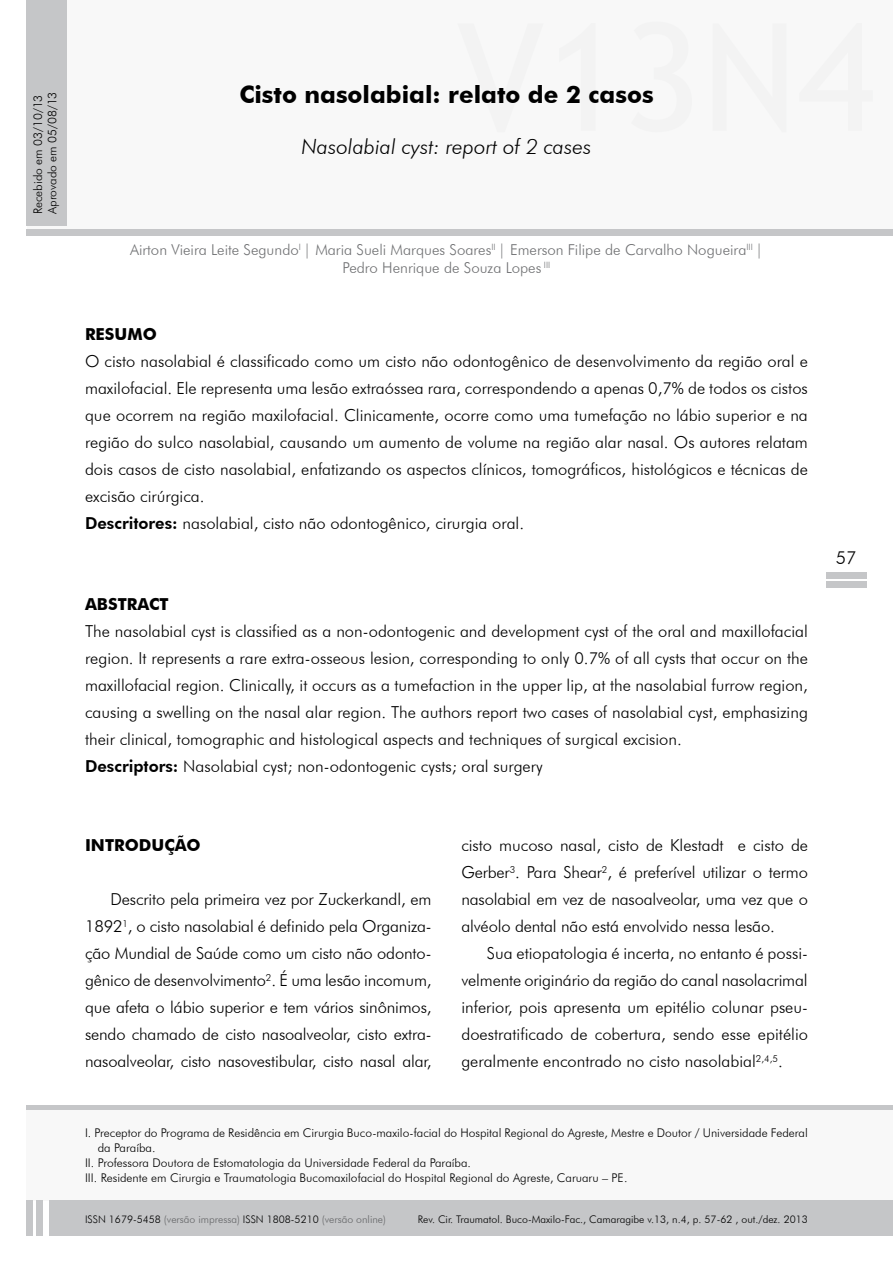
<style>
.page{position:relative;width:893px;height:1263px;background:#fff}
.page>*{position:absolute;margin:0;border:0;box-sizing:border-box;transform-origin:0 0}
.t1{font:700 24px "Futura BT";color:#000}
.t2{font:italic 300 21px "Futura BT";color:#000}
.t3{font:300 18px "Futura BT";color:#000}
.t4{font:300 16.5px/27px "Futura BT";color:#000;text-align:justify}
.t5{font:700 16.5px "Futura BT";color:#000}
.t6{font:300 15px/18px "Futura BT";color:#707173;text-align:center}
.t7{font:300 12px/14.4px "Futura BT";color:#000}
.t8{font:300 10.5px "Futura BT";color:#000}
.t9{font:300 10.5px "Futura BT";color:#646567}
.s1{font-weight:800}
.s2{color:#000}
</style>
<div class="page">
<div style="left:28px;top:0;width:865px;height:233px;background:#f8f8f8"></div>
<div style="left:826px;top:582px;width:41px;height:6px;background:#c5c6c8"></div>
<div style="left:826px;top:572px;width:41px;height:6px;background:#c5c6c8"></div>
<div style="left:27px;top:0;width:40px;height:226px;background:#c5c6c8"></div>
<div style="left:49px;top:1201px;width:844px;height:35px;background:#c5c6c8"></div>
<div style="left:27px;top:1201px;width:6px;height:35px;background:#c5c6c8"></div>
<div style="left:36px;top:1201px;width:7px;height:35px;background:#c5c6c8"></div>
<div style="left:26px;top:1108px;width:867px;height:93px;background:#f8f8f8"></div>
<div style="left:26px;top:230px;width:867px;height:6px;background:#c5c6c8"></div>
<div style="left:26px;top:1105px;width:867px;height:5px;background:#c5c6c8"></div>
<p class="t7" style="left:31px;top:214px;width:124px;rotate:-90deg">Recebido em 03/10/13<br>Aprovado em 05/08/13</p>
<h1 class="t1" style="left:239px;top:80px;width:416px">Cisto nasolabial: relato de 2 casos</h1>
<p class="t2" style="left:301px;top:133px;width:292px">Nasolabial cyst: report of 2 cases</p>
<p class="t6" style="left:130px;top:241px;width:634px">Airton Vieira Leite Segundo<sup>I</sup> | Maria Sueli Marques Soares<sup>II</sup> | Emerson Filipe de Carvalho Nogueira<sup>III</sup> |<br>Pedro Henrique de Souza Lopes <sup>III</sup></p>
<p class="t5" style="left:85px;top:324px;width:73px">RESUMO</p>
<p class="t4" style="left:85px;top:347px;width:724px;text-align:left">O cisto nasolabial é classificado como um cisto não odontogênico de desenvolvimento da região oral e maxilofacial. Ele representa uma lesão extraóssea rara, correspondendo a apenas 0,7% de todos os cistos que ocorrem na região maxilofacial. Clinicamente, ocorre como uma tumefação no lábio superior e na região do sulco nasolabial, causando um aumento de volume na região alar nasal. Os autores relatam dois casos de cisto nasolabial, enfatizando os aspectos clínicos, tomográficos, histológicos e técnicas de excisão cirúrgica.<br><span class="s1">Descritores:</span> nasolabial, cisto não odontogênico, cirurgia oral.</p>
<p class="t5" style="left:85px;top:594px;width:85px">ABSTRACT</p>
<p class="t4" style="left:85px;top:617px;width:724px;text-align:left">The nasolabial cyst is classified as a non-odontogenic and development cyst of the oral and maxillofacial region. It represents a rare extra-osseous lesion, corresponding to only 0.7% of all cysts that occur on the maxillofacial region. Clinically, it occurs as a tumefaction in the upper lip, at the nasolabial furrow region, causing a swelling on the nasal alar region. The authors report two cases of nasolabial cyst, emphasizing their clinical, tomographic and histological aspects and techniques of surgical excision.<br><span class="s1">Descriptors:</span> Nasolabial cyst; non-odontogenic cysts; oral surgery</p>
<p class="t5" style="left:85px;top:835px;width:117px">INTRODUÇÃO</p>
<p class="t4" style="left:85px;top:886px;width:348px;text-indent:26px">Descrito pela primeira vez por Zuckerkandl, em 1892<sup>1</sup>, o cisto nasolabial é definido pela Organiza&shy;ção Mundial de Saúde como um cisto não odonto&shy;gênico de desenvolvimento<sup>2</sup>. É uma lesão incomum, que afeta o lábio superior e tem vários sinônimos, sendo chamado de cisto nasoalveolar, cisto extra&shy;nasoalveolar, cisto nasovestibular, cisto nasal alar,</p>
<p class="t4" style="left:461px;top:832px;width:348px">cisto mucoso nasal, cisto de Klestadt e cisto de Gerber<sup>3</sup>. Para Shear<sup>2</sup>, é preferível utilizar o termo nasolabial em vez de nasoalveolar, uma vez que o alvéolo dental não está envolvido nessa lesão.</p>
<p class="t4" style="left:461px;top:940px;width:348px;text-indent:26px">Sua etiopatologia é incerta, no entanto é possi&shy;velmente originário da região do canal nasolacrimal inferior, pois apresenta um epitélio colunar pseu&shy;doestratificado de cobertura, sendo esse epitélio geralmente encontrado no cisto nasolabial<sup>2,4,5</sup>.</p>
<p class="t7" style="left:85px;top:1125px;width:724px">I. Preceptor do Programa de Residência em Cirurgia Buco-maxilo-facial do Hospital Regional do Agreste, Mestre e Doutor / Universidade Federal</p>
<p class="t7" style="left:98px;top:1140px;width:59px">da Paraíba.</p>
<p class="t7" style="left:85px;top:1155px;width:387px">II. Professora Doutora de Estomatologia da Universidade Federal da Paraíba.</p>
<p class="t7" style="left:85px;top:1170px;width:544px">III. Residente em Cirurgia e Traumatologia Bucomaxilofacial do Hospital Regional do Agreste, Caruaru – PE.</p>
<p class="t9" style="left:85px;top:1213px;width:302px"><span class="s2">ISSN 1679-5458</span> (versão impressa) <span class="s2">ISSN 1808-5210</span> (versão online)</p>
<p class="t8" style="left:418px;top:1212px;width:392px">Rev. Cir. Traumatol. Buco-Maxilo-Fac., Camaragibe v.13, n.4, p. 57-62 , out./dez. 2013</p>
<p class="t3" style="left:836px;top:546px;width:22px">57</p>
</div>
